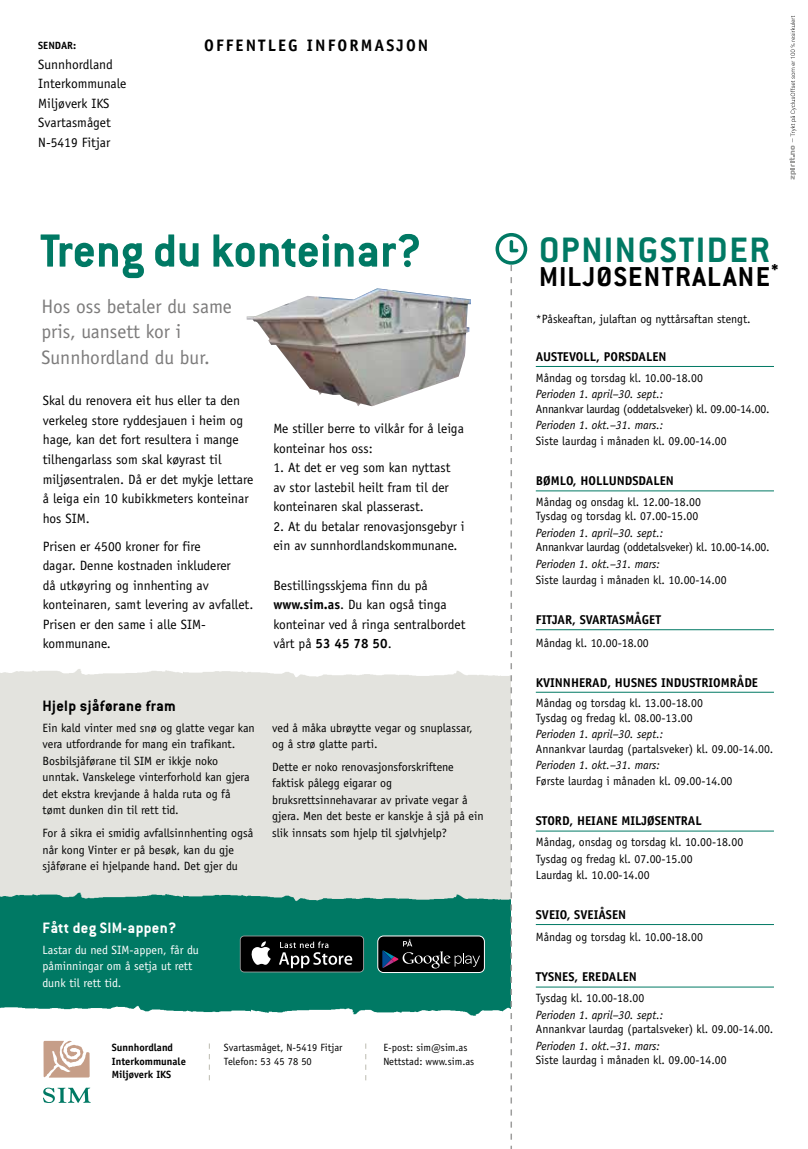
<style>
.page{position:relative;width:808px;height:1149px;background:#fff}
.page>*{position:absolute;margin:0;border:0;box-sizing:border-box;transform-origin:0 0}
.t1{font:700 51px "Conduit ITC";color:#007964}
.t2{font:700 38.7px "Conduit ITC";letter-spacing:.04em;color:#007964}
.t3{font:700 30px "Conduit ITC";letter-spacing:.045em;color:#000}
.t4{font:19.5px/25.5px "Officina Sans";color:#7c7b7b}
.t5{font:700 16.65px "Officina Sans";letter-spacing:.125em;color:#000}
.t6{font:700 16.5px "Conduit ITC";letter-spacing:.02em;color:#000}
.t7{font:700 16.5px "Conduit ITC";letter-spacing:.02em;color:#fff}
.t8{font:13.5px/19.5px "Officina Sans";color:#000}
.t9{font:700 12.75px "Officina Sans";color:#000}
.t10{font:12px/16.5px "Officina Sans";color:#000}
.t11{font:italic 12px "Officina Sans";color:#000}
.t12{font:12px "Officina Sans";letter-spacing:-.02em;color:#000}
.t13{font:12px/16.5px "Officina Sans";color:#fff}
.t14{font:10.5px/13.5px "Officina Sans";color:#000}
.t15{font:700 10.5px/13.5px "Officina Sans";color:#000}
.s1{font-weight:700}
</style>
<div class="page">
<div style="left:0;top:681px;width:510px;height:222px;background:#e3e3de"></div>
<div style="left:0;top:912px;width:510px;height:83px;background:#007964"></div>
<img style="left:0;top:669px;width:495px;height:12px">
<img style="left:0;top:892px;width:495px;height:20px">
<img style="left:0;top:966px;width:495px;height:50px">
<svg style="left:495px;top:233px;width:32px;height:915px"></svg>
<svg style="left:209px;top:1043px;width:1px;height:36px"></svg>
<svg style="left:365px;top:1043px;width:1px;height:36px"></svg>
<svg style="left:43px;top:1040px;width:47px;height:37px"></svg>
<svg style="left:43px;top:1087px;width:48px;height:15px"></svg>
<svg style="left:789px;top:16px;width:7px;height:163px"></svg>
<hr style="left:536px;top:366px;width:238px;height:1px;background:#007964">
<hr style="left:536px;top:490px;width:238px;height:1px;background:#007964">
<hr style="left:536px;top:629px;width:238px;height:1px;background:#007964">
<hr style="left:536px;top:691px;width:238px;height:1px;background:#007964">
<hr style="left:536px;top:830px;width:238px;height:1px;background:#007964">
<hr style="left:536px;top:923px;width:238px;height:1px;background:#007964">
<hr style="left:536px;top:986px;width:238px;height:1px;background:#007964">
<img style="left:247px;top:288px;width:224px;height:118px">
<svg style="left:240px;top:935px;width:124px;height:37px"></svg>
<div style="left:241px;top:936px;width:122px;height:35px;background:#000;border-radius:4px"></div>
<svg style="left:251px;top:941px;width:20px;height:23px"></svg>
<svg style="left:279px;top:941px;width:73px;height:26px"></svg>
<div style="left:378px;top:935px;width:106px;height:37px;background:#000;border-radius:6px"></div>
<div style="left:377px;top:935px;width:108px;height:37px;border:1px solid #fff;border-radius:6px"></div>
<svg style="left:382px;top:939px;width:98px;height:29px"></svg>
<p class="t15" style="left:38px;top:39px;width:39px">SENDAR:</p>
<p class="t8" style="left:38px;top:54px;width:90px">Sunnhordland<br>Interkommunale<br>Miljøverk IKS<br>Svartasmåget<br>N-5419 Fitjar</p>
<h3 class="t5" style="left:204px;top:35px;width:226px">OFFENTLEG INFORMASJON</h3>
<h1 class="t1" style="left:40px;top:221px;width:383px">Treng du konteinar?</h1>
<h3 class="t4" style="left:41px;top:293px;width:192px">Hos oss betaler du same pris, uansett kor i<br>Sunnhordland du bur.</h3>
<p class="t8" style="left:43px;top:391px;width:212px">Skal du renovera eit hus eller ta den verkeleg store ryddesjauen i heim og hage, kan det fort resultera i mange tilhengarlass som skal køyrast til miljøsentralen. Då er det mykje lettare å leiga ein 10 kubikkmeters konteinar hos SIM.</p>
<p class="t8" style="left:43px;top:536px;width:212px">Prisen er 4500 kroner for fire<br>dagar. Denne kostnaden inkluderer<br>då utkøyring og innhenting av konteinaren, samt levering av avfallet.<br>Prisen er den same i alle SIM&shy;kommunane.</p>
<p class="t8" style="left:273px;top:419px;width:192px">Me stiller berre to vilkår for å leiga konteinar hos oss:</p>
<p class="t8" style="left:273px;top:458px;width:179px;text-align:justify">1. At det er veg som kan nyttast av stor lastebil heilt fram til der konteinaren skal plasserast.</p>
<p class="t8" style="left:273px;top:516px;width:193px">2. At du betalar renovasjonsgebyr i ein av sunnhordlandskommunane.</p>
<p class="t8" style="left:273px;top:575px;width:194px">Bestillingsskjema finn du på <span class="s1">www.sim.as</span>. Du kan også tinga konteinar ved å ringa sentralbordet vårt på <span class="s1">53 45 78 50</span>.</p>
<h3 class="t6" style="left:43px;top:695px;width:135px">Hjelp sjåførane fram</h3>
<p class="t10" style="left:43px;top:719px;width:214px">Ein kald vinter med snø og glatte vegar kan vera utfordrande for mang ein trafikant.<br>Bosbilsjåførane til SIM er ikkje noko unntak. Vanskelege vinterforhold kan gjera det ekstra krevjande å halda ruta og få tømt dunken din til rett tid.</p>
<p class="t10" style="left:43px;top:824px;width:212px">For å sikra ei smidig avfallsinnhenting også når kong Vinter er på besøk, kan du gje sjåførane ei hjelpande hand. Det gjer du</p>
<p class="t10" style="left:272px;top:719px;width:202px">ved å måka ubrøytte vegar og snuplassar, og å strø glatte parti.</p>
<p class="t10" style="left:272px;top:758px;width:213px">Dette er noko renovasjonsforskriftene faktisk pålegg eigarar og bruksrettsinnehavarar av private vegar å gjera. Men det beste er kanskje å sjå på ein slik innsats som hjelp til sjølvhjelp?</p>
<h3 class="t7" style="left:43px;top:917px;width:135px">Fått deg SIM-appen?</h3>
<p class="t13" style="left:43px;top:941px;width:158px">Lastar du ned SIM-appen, får du påminningar om å setja ut rett dunk til rett tid.</p>
<p class="t15" style="left:112px;top:1040px;width:76px">Sunnhordland<br>Interkommunale<br>Miljøverk IKS</p>
<p class="t14" style="left:224px;top:1040px;width:120px">Svartasmåget, N-5419 Fitjar<br>Telefon: 53 45 78 50</p>
<p class="t14" style="left:383px;top:1040px;width:93px">E-post: sim@sim.as<br>Nettstad: www.sim.as</p>
<h2 class="t2" style="left:539px;top:227px;width:232px">OPNINGSTIDER</h2>
<h3 class="t3" style="left:539px;top:258px;width:241px">MILJØSENTRALANE<sup>*</sup></h3>
<p class="t10" style="left:536px;top:310px;width:216px">*Påskeaftan, julaftan og nyttårsaftan stengt.</p>
<p class="t9" style="left:536px;top:348px;width:132px">AUSTEVOLL, PORSDALEN</p>
<p class="t10" style="left:536px;top:369px;width:169px">Måndag og torsdag kl. 10.00-18.00</p>
<p class="t11" style="left:536px;top:387px;width:129px">Perioden 1. april–30. sept.:</p>
<p class="t12" style="left:536px;top:401px;width:235px">Annankvar laurdag (oddetalsveker) kl. 09.00-14.00.</p>
<p class="t11" style="left:536px;top:418px;width:129px">Perioden 1. okt.–31. mars.:</p>
<p class="t10" style="left:536px;top:433px;width:192px">Siste laurdag i månaden kl. 09.00-14.00</p>
<p class="t9" style="left:536px;top:473px;width:140px">BØMLO, HOLLUNDSDALEN</p>
<p class="t10" style="left:536px;top:494px;width:167px;line-height:14.4px">Måndag og onsdag kl. 12.00-18.00<br>Tysdag og torsdag kl. 07.00-15.00</p>
<p class="t11" style="left:536px;top:525px;width:129px">Perioden 1. april–30. sept.:</p>
<p class="t12" style="left:536px;top:540px;width:235px">Annankvar laurdag (oddetalsveker) kl. 10.00-14.00.</p>
<p class="t11" style="left:536px;top:556px;width:126px">Perioden 1. okt.–31. mars:</p>
<p class="t10" style="left:536px;top:571px;width:192px">Siste laurdag i månaden kl. 10.00-14.00</p>
<p class="t9" style="left:536px;top:611px;width:127px">FITJAR, SVARTASMÅGET</p>
<p class="t10" style="left:536px;top:634px;width:115px">Måndag kl. 10.00-18.00</p>
<p class="t9" style="left:536px;top:674px;width:224px">KVINNHERAD, HUSNES INDUSTRIOMRÅDE</p>
<p class="t10" style="left:536px;top:696px;width:169px;line-height:14.4px">Måndag og torsdag kl. 13.00-18.00<br>Tysdag og fredag kl. 08.00-13.00</p>
<p class="t11" style="left:536px;top:727px;width:129px">Perioden 1. april–30. sept.:</p>
<p class="t10" style="left:536px;top:740px;width:239px">Annankvar laurdag (partalsveker) kl. 09.00-14.00.</p>
<p class="t11" style="left:536px;top:758px;width:126px">Perioden 1. okt.–31. mars:</p>
<p class="t10" style="left:536px;top:773px;width:198px">Første laurdag i månaden kl. 09.00-14.00</p>
<p class="t9" style="left:536px;top:812px;width:167px">STORD, HEIANE MILJØSENTRAL</p>
<p class="t10" style="left:536px;top:833px;width:209px">Måndag, onsdag og torsdag kl. 10.00-18.00<br>Tysdag og fredag kl. 07.00-15.00<br>Laurdag kl. 10.00-14.00</p>
<p class="t9" style="left:536px;top:906px;width:92px">SVEIO, SVEIÅSEN</p>
<p class="t10" style="left:536px;top:928px;width:169px">Måndag og torsdag kl. 10.00-18.00</p>
<p class="t9" style="left:536px;top:968px;width:103px">TYSNES, EREDALEN</p>
<p class="t10" style="left:536px;top:989px;width:110px">Tysdag kl. 10.00-18.00</p>
<p class="t11" style="left:536px;top:1007px;width:129px">Perioden 1. april–30. sept.:</p>
<p class="t10" style="left:536px;top:1020px;width:239px">Annankvar laurdag (partalsveker) kl. 09.00-14.00.</p>
<p class="t11" style="left:536px;top:1038px;width:126px">Perioden 1. okt.–31. mars:</p>
<p class="t10" style="left:536px;top:1051px;width:192px">Siste laurdag i månaden kl. 09.00-14.00</p>
</div>
